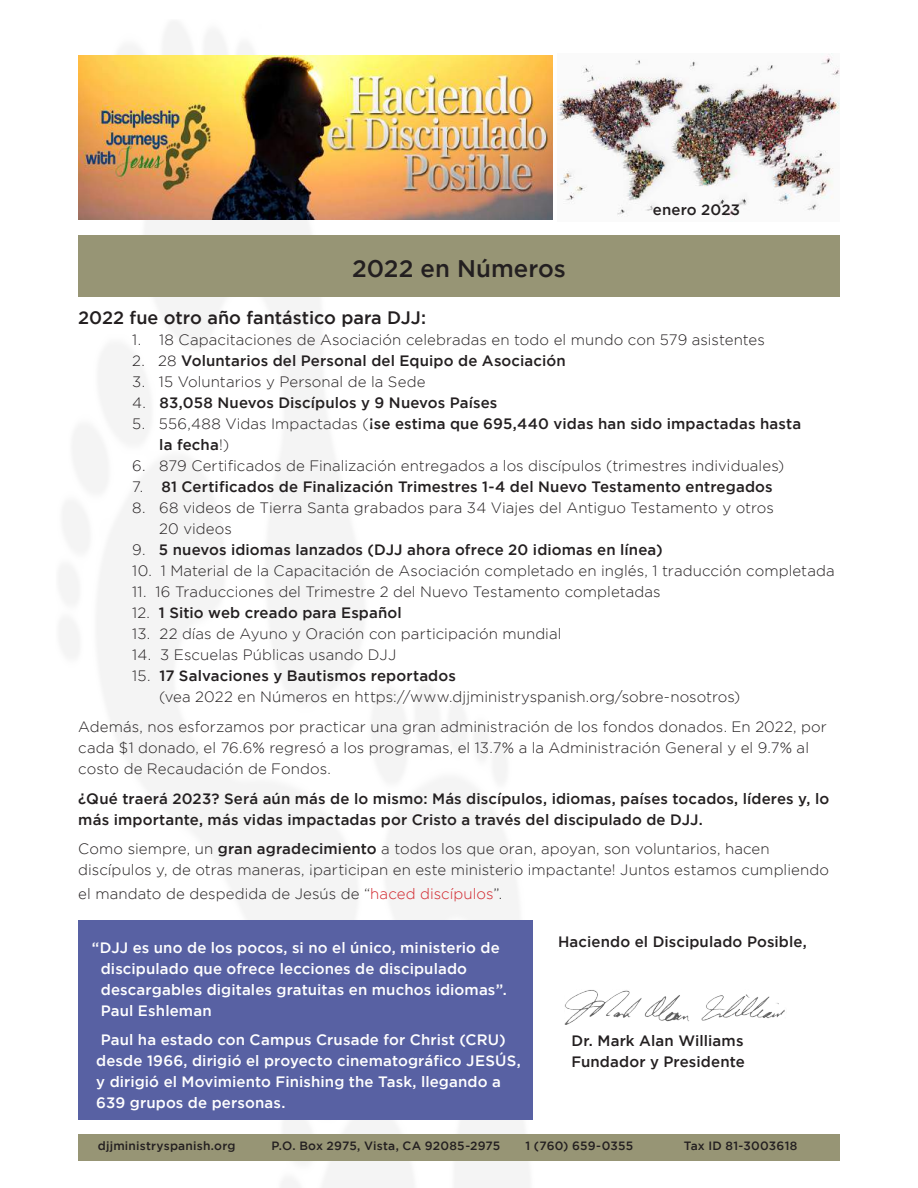
<style>
.page{position:relative;width:918px;height:1188px;background:#fff}
.page>*{position:absolute;margin:0;border:0;box-sizing:border-box;transform-origin:0 0}
.t1{font:500 24px "Gotham";color:#231f20}
.t2{font:500 18px "Gotham";color:#231f20}
.t3{font:300 15px/21px "Gotham";letter-spacing:.005em;color:#231f20}
.t4{font:500 15px/21px "Gotham";letter-spacing:.01em;color:#231f20}
.t5{font:500 15px/21px "Gotham";letter-spacing:.01em;color:#fff}
.t6{font:500 12px "Gotham";letter-spacing:.015em;color:#231f20}
.s1{font-weight:300}
.s2{font-weight:500}
.s3{color:#d1232a}
</style>
<div class="page">
<img style="left:59px;top:22px;width:781px;height:1166px">
<div style="left:78px;top:1134px;width:762px;height:27px;background:#979575"></div>
<img style="left:557px;top:54px;width:283px;height:167px">
<img style="left:78px;top:56px;width:475px;height:164px">
<div style="left:78px;top:236px;width:762px;height:61px;background:#979575"></div>
<img style="left:558px;top:977px;width:234px;height:47px">
<div style="left:78px;top:921px;width:454px;height:199px;background:#5861a3"></div>
<h1 class="t1" style="left:352px;top:255px;width:215px">2022 en Números</h1>
<p class="t4" style="left:653px;top:199px;width:89px">enero 2023</p>
<p class="t2" style="left:78px;top:308px;width:349px">2022 fue otro año fantástico para DJJ:</p>
<p class="t3" style="left:132px;top:329px;width:634px">1. 18 Capacitaciones de Asociación celebradas en todo el mundo con 579 asistentes</p>
<p class="t4" style="left:132px;top:350px;width:435px"><span class="s1">2. 28</span> Voluntarios del Personal del Equipo de Asociación</p>
<p class="t3" style="left:132px;top:371px;width:295px">3. 15 Voluntarios y Personal de la Sede</p>
<p class="t4" style="left:132px;top:392px;width:367px"><span class="s1">4.</span> 83,058 Nuevos Discípulos y 9 Nuevos Países</p>
<p class="t4" style="left:159px;top:413px;width:644px;text-indent:-27px"><span class="s1">5. 556,488 Vidas Impactadas (</span>¡se estima que 695,440 vidas han sido impactadas hasta la fecha<span class="s1">!)</span></p>
<p class="t3" style="left:132px;top:455px;width:653px">6. 879 Certificados de Finalización entregados a los discípulos (trimestres individuales)</p>
<p class="t4" style="left:132px;top:476px;width:642px"><span class="s1">7.</span> 81 Certificados de Finalización Trimestres 1-4 del Nuevo Testamento entregados</p>
<p class="t3" style="left:159px;top:497px;width:616px;text-indent:-27px">8. 68 videos de Tierra Santa grabados para 34 Viajes del Antiguo Testamento y otros<br>20 videos</p>
<p class="t4" style="left:132px;top:539px;width:532px"><span class="s1">9.</span> 5 nuevos idiomas lanzados (DJJ ahora ofrece 20 idiomas en línea)</p>
<p class="t3" style="left:132px;top:560px;width:704px">10. 1 Material de la Capacitación de Asociación completado en inglés, 1 traducción completada</p>
<p class="t3" style="left:132px;top:581px;width:530px">11. 16 Traducciones del Trimestre 2 del Nuevo Testamento completadas</p>
<p class="t4" style="left:132px;top:602px;width:271px"><span class="s1">12.</span> 1 Sitio web creado para Español</p>
<p class="t3" style="left:132px;top:623px;width:431px">13. 22 días de Ayuno y Oración con participación mundial</p>
<p class="t3" style="left:132px;top:644px;width:265px">14. 3 Escuelas Públicas usando DJJ</p>
<p class="t3" style="left:159px;top:665px;width:582px;text-indent:-27px">15. <span class="s2">17 Salvaciones y Bautismos reportados<br></span>(vea 2022 en Números en https://www.djjministryspanish.org/sobre-nosotros)</p>
<p class="t3" style="left:78px;top:716px;width:750px">Además, nos esforzamos por practicar una gran administración de los fondos donados. En 2022, por cada $1 donado, el 76.6% regresó a los programas, el 13.7% a la Administración General y el 9.7% al costo de Recaudación de Fondos.</p>
<p class="t4" style="left:78px;top:788px;width:753px">¿Qué traerá 2023? Será aún más de lo mismo: Más discípulos, idiomas, países tocados, líderes y, lo más importante, más vidas impactadas por Cristo a través del discipulado de DJJ.</p>
<p class="t3" style="left:78px;top:838px;width:752px">Como siempre, un <span class="s2">gran agradecimiento</span> a todos los que oran, apoyan, son voluntarios, hacen discípulos y, de otras maneras, ¡participan en este ministerio impactante! Juntos estamos cumpliendo</p>
<p class="t3" style="left:78px;top:883px;width:426px">el mandato de despedida de Jesús de “<span class="s3">haced discípulos</span>”.</p>
<p class="t5" style="left:101px;top:936px;width:407px;text-indent:-9px">“DJJ es uno de los pocos, si no el único, ministerio de discipulado que ofrece lecciones de discipulado descargables digitales gratuitas en muchos idiomas”.<br>Paul Eshleman</p>
<p class="t5" style="left:96px;top:1029px;width:426px">Paul ha estado con Campus Crusade for Christ (CRU) desde 1966, dirigió el proyecto cinematográfico JESÚS, y dirigió el Movimiento Finishing the Task, llegando a 639 grupos de personas.</p>
<p class="t4" style="left:558px;top:931px;width:250px">Haciendo el Discipulado Posible,</p>
<p class="t4" style="left:572px;top:1030px;width:175px">Dr. Mark Alan Williams<br>Fundador y Presidente</p>
<p class="t6" style="left:98px;top:1139px;width:139px">djjministryspanish.org</p>
<p class="t6" style="left:272px;top:1139px;width:230px">P.O. Box 2975, Vista, CA 92085-2975</p>
<p class="t6" style="left:526px;top:1139px;width:109px">1 (760) 659-0355</p>
<p class="t6" style="left:684px;top:1139px;width:115px">Tax ID 81-3003618</p>
</div>
